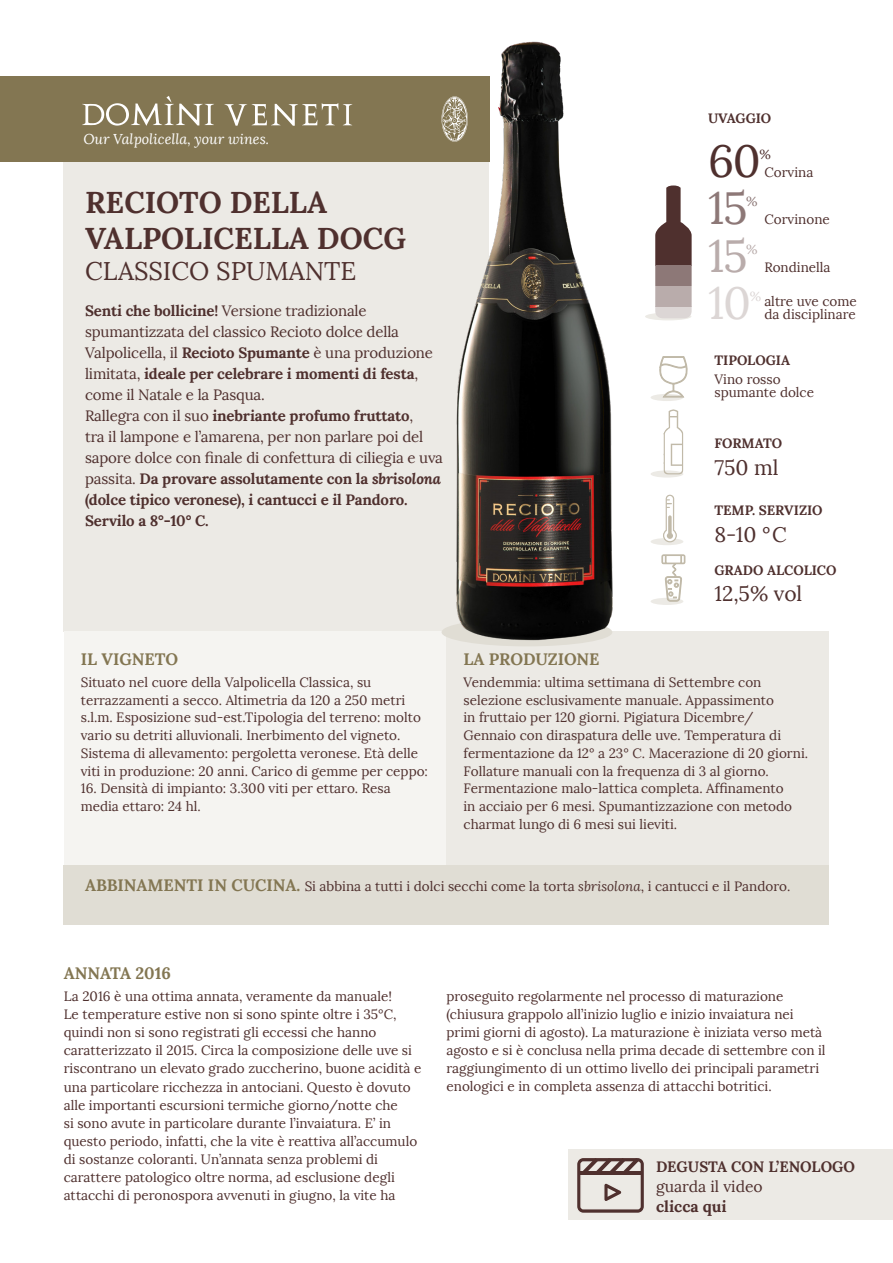
<style>
.page{position:relative;width:893px;height:1263px;background:#fff}
.page>*{position:absolute;margin:0;border:0;box-sizing:border-box;transform-origin:0 0}
.t1{font:45px "Lora";color:#4f302e}
.t2{font:45px "Lora";color:#8d7877}
.t3{font:45px "Lora";color:#b9acab}
.t4{font:45px "Lora";color:#dcd6d5}
.t5{font:700 30px/36px "Lora";color:#4f302e}
.t6{font:25.5px "Lora";color:#4f302e}
.t7{font:21px "Lora";color:#4f302e}
.t8{font:700 16.5px "Lora";color:#837652}
.t9{font:15.75px "Lora";color:#4f302e}
.t10{font:700 15.75px "Lora";color:#4f302e}
.t11{font:15px/21px "Lora";letter-spacing:-.01em;color:#4f302e}
.t12{font:700 15px "Lora";color:#4f302e}
.t13{font:italic 14.25px "Lora";color:#fff}
.t14{font:13.5px/18px "Lora";color:#4f302e}
.t15{font:700 13.5px "Lora";color:#4f302e}
.t16{font:13.2px "Lora";color:#4f302e}
.t17{font:13.2px "Lora";color:#8d7877}
.t18{font:13.2px "Lora";color:#b9acab}
.t19{font:13.2px "Lora";color:#dcd6d5}
.s1{font-weight:700}
.s2{font-weight:700;font-style:italic}
.s3{font-weight:700;font-size:16.5px;color:#837652}
.s4{font-style:italic}
</style>
<div class="page">
<div style="left:645px;top:313px;width:46px;height:7px;background:#eceae5;border-radius:50%"></div>
<div style="left:651px;top:598px;width:32px;height:7px;background:#eceae5;border-radius:50%"></div>
<div style="left:651px;top:394px;width:32px;height:7px;background:#eceae5;border-radius:50%"></div>
<svg style="left:659px;top:356px;width:29px;height:42px"></svg>
<svg style="left:662px;top:554px;width:23px;height:47px"></svg>
<div style="left:651px;top:470px;width:32px;height:8px;background:#eceae5;border-radius:50%"></div>
<svg style="left:663px;top:409px;width:20px;height:66px"></svg>
<div style="left:651px;top:538px;width:32px;height:7px;background:#eceae5;border-radius:50%"></div>
<svg style="left:663px;top:494px;width:14px;height:49px"></svg>
<div style="left:64px;top:865px;width:765px;height:59px;background:#e0ddd4"></div>
<div style="left:64px;top:162px;width:425px;height:469px;background:#eceae5"></div>
<div style="left:64px;top:631px;width:382px;height:234px;background:#f5f4f1"></div>
<div style="left:446px;top:631px;width:383px;height:234px;background:#eceae5"></div>
<div style="left:442px;top:618px;width:170px;height:28px;background:#e0ddd4;border-radius:50%"></div>
<div style="left:655px;top:306px;width:37px;height:12px;background:#dcd6d5"></div>
<svg style="left:655px;top:185px;width:37px;height:81px;fill:#4f302e"></svg>
<div style="left:655px;top:266px;width:37px;height:20px;background:#8d7877"></div>
<div style="left:655px;top:286px;width:37px;height:20px;background:#b9acab"></div>
<img style="left:454px;top:41px;width:159px;height:605px">
<div style="left:0;top:77px;width:489px;height:85px;background:#837652"></div>
<svg style="left:82px;top:96px;width:132px;height:30px"></svg>
<svg style="left:224px;top:103px;width:129px;height:23px"></svg>
<svg style="left:442px;top:96px;width:26px;height:46px"></svg>
<div style="left:568px;top:1149px;width:325px;height:70px;background:#eceae5"></div>
<svg style="left:577px;top:1158px;width:67px;height:55px"></svg>
<p class="t13" style="left:83px;top:130px;width:187px">Our Valpolicella, your wines.</p>
<p class="t5" style="left:85px;top:184px;width:322px">RECIOTO DELLA<br>VALPOLICELLA DOCG</p>
<p class="t6" style="left:85px;top:255px;width:273px">CLASSICO SPUMANTE</p>
<p class="t11" style="left:85px;top:300px;width:349px"><span class="s1">Senti che bollicine!</span> Versione tradizionale spumantizzata del classico Recioto dolce della Valpolicella, il <span class="s1">Recioto Spumante</span> è una produzione limitata, <span class="s1">ideale per celebrare i momenti di festa</span>, come il Natale e la Pasqua.</p>
<p class="t11" style="left:85px;top:405px;width:359px">Rallegra con il suo <span class="s1">inebriante profumo fruttato</span>,<br>tra il lampone e l’amarena, per non parlare poi del sapore dolce con finale di confettura di ciliegia e uva passita. <span class="s1">Da provare assolutamente con la</span> <span class="s2">sbrisolona </span><span class="s1">(dolce tipico veronese), i cantucci e il Pandoro.<br>Servilo a 8°-10° C.</span></p>
<p class="t8" style="left:81px;top:648px;width:99px">IL VIGNETO</p>
<p class="t14" style="left:81px;top:673px;width:349px">Situato nel cuore della Valpolicella Classica, su terrazzamenti a secco. Altimetria da 120 a 250 metri s.l.m. Esposizione sud-est.Tipologia del terreno: molto vario su detriti alluvionali. Inerbimento del vigneto.<br>Sistema di allevamento: pergoletta veronese. Età delle viti in produzione: 20 anni. Carico di gemme per ceppo:</p>
<p class="t14" style="left:81px;top:780px;width:311px">16. Densità di impianto: 3.300 viti per ettaro. Resa media ettaro: 24 hl.</p>
<p class="t15" style="left:708px;top:110px;width:65px">UVAGGIO</p>
<p class="t1" style="left:708px;top:133px;width:54px">60</p>
<p class="t16" style="left:759px;top:146px;width:13px">%</p>
<p class="t2" style="left:708px;top:180px;width:41px">15</p>
<p class="t17" style="left:746px;top:193px;width:13px">%</p>
<p class="t3" style="left:708px;top:228px;width:41px">15</p>
<p class="t18" style="left:746px;top:241px;width:13px">%</p>
<p class="t14" style="left:764px;top:163px;width:51px">Corvina</p>
<p class="t14" style="left:764px;top:210px;width:67px">Corvinone</p>
<p class="t14" style="left:764px;top:258px;width:68px">Rondinella</p>
<p class="t4" style="left:708px;top:276px;width:45px">10</p>
<p class="t19" style="left:750px;top:288px;width:13px">%</p>
<p class="t14" style="left:764px;top:294px;width:94px;line-height:13.5px">altre uve come da disciplinare</p>
<p class="t15" style="left:714px;top:351px;width:77px">TIPOLOGIA</p>
<p class="t14" style="left:714px;top:370px;width:68px">Vino rosso</p>
<p class="t14" style="left:714px;top:384px;width:101px">spumante dolce</p>
<p class="t15" style="left:714px;top:435px;width:69px">FORMATO</p>
<p class="t7" style="left:714px;top:454px;width:66px">750 ml</p>
<p class="t15" style="left:714px;top:502px;width:110px">TEMP. SERVIZIO</p>
<p class="t7" style="left:714px;top:521px;width:74px">8-10 °C</p>
<p class="t15" style="left:714px;top:561px;width:124px">GRADO ALCOLICO</p>
<p class="t7" style="left:714px;top:581px;width:89px">12,5% vol</p>
<p class="t8" style="left:463px;top:648px;width:138px">LA PRODUZIONE</p>
<p class="t14" style="left:463px;top:673px;width:346px">Vendemmia: ultima settimana di Settembre con selezione esclusivamente manuale. Appassimento<br>in fruttaio per 120 giorni. Pigiatura Dicembre/ Gennaio con diraspatura delle uve. Temperatura di fermentazione da 12° a 23° C. Macerazione di 20 giorni.<br>Follature manuali con la frequenza di 3 al giorno.<br>Fermentazione malo-lattica completa. Affinamento<br>in acciaio per 6 mesi. Spumantizzazione con metodo charmat lungo di 6 mesi sui lieviti.</p>
<p class="t14" style="left:85px;top:877px;width:707px"><span class="s3">ABBINAMENTI IN CUCINA.</span> Si abbina a tutti i dolci secchi come la torta <span class="s4">sbrisolona</span>, i cantucci e il Pandoro.</p>
<p class="t8" style="left:64px;top:963px;width:109px">ANNATA 2016</p>
<p class="t14" style="left:64px;top:988px;width:359px">La 2016 è una ottima annata, veramente da manuale!<br>Le temperature estive non si sono spinte oltre i 35°C, quindi non si sono registrati gli eccessi che hanno caratterizzato il 2015. Circa la composizione delle uve si riscontrano un elevato grado zuccherino, buone acidità e una particolare ricchezza in antociani. Questo è dovuto alle importanti escursioni termiche giorno/notte che<br>si sono avute in particolare durante l’invaiatura. E’ in questo periodo, infatti, che la vite è reattiva all’accumulo di sostanze coloranti. Un’annata senza problemi di carattere patologico oltre norma, ad esclusione degli attacchi di peronospora avvenuti in giugno, la vite ha</p>
<p class="t14" style="left:446px;top:988px;width:381px">proseguito regolarmente nel processo di maturazione (chiusura grappolo all’inizio luglio e inizio invaiatura nei primi giorni di agosto). La maturazione è iniziata verso metà agosto e si è conclusa nella prima decade di settembre con il raggiungimento di un ottimo livello dei principali parametri enologici e in completa assenza di attacchi botritici.</p>
<p class="t12" style="left:656px;top:1157px;width:200px">DEGUSTA CON L’ENOLOGO</p>
<p class="t9" style="left:656px;top:1177px;width:108px">guarda il video</p>
<p class="t10" style="left:656px;top:1196px;width:72px">clicca qui</p>
</div>
